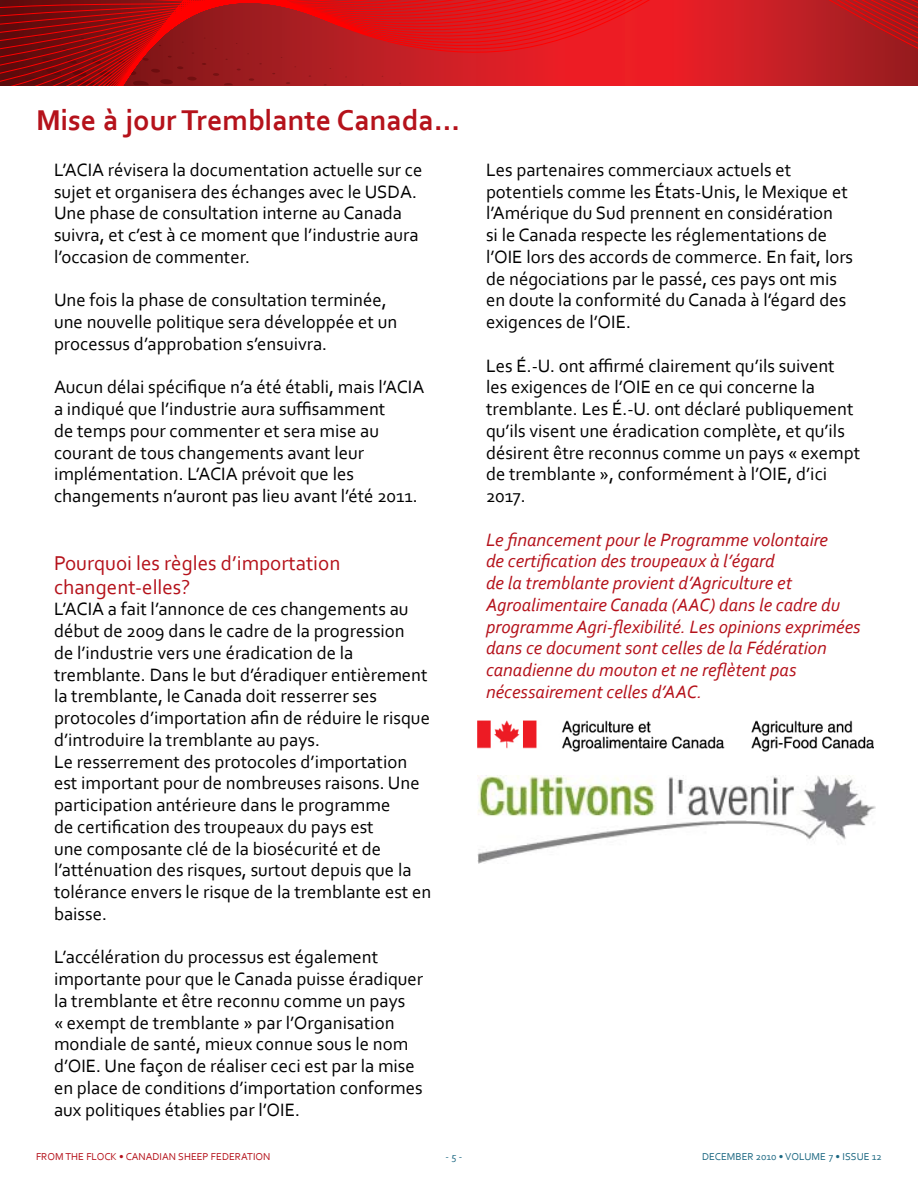
<style>
.page{position:relative;width:918px;height:1188px;background:#fff}
.page>*{position:absolute;margin:0;border:0;box-sizing:border-box;transform-origin:0 0}
.t1{font:700 30px "Corbel";color:#b5121b}
.t2{font:21px/24px "Corbel";color:#b5121b}
.t3{font:18.75px/21.8px "Corbel";color:#000}
.t4{font:italic 18.75px/21.8px "Corbel";color:#b5121b}
.t5{font:10.5px "Corbel";color:#b5121b}
.t6{font:10.5px "Corbel";color:#1c6882}
</style>
<div class="page">
<svg style="left:0;top:0;width:918px;height:85px"></svg>
<img style="left:477px;top:720px;width:396px;height:31px">
<img style="left:477px;top:776px;width:399px;height:88px">
<h1 class="t1" style="left:36px;top:102px;width:426px">Mise à jour Tremblante Canada...</h1>
<p class="t3" style="left:54px;top:158px;width:370px">L’ACIA révisera la documentation actuelle sur ce sujet et organisera des échanges avec le USDA.<br>Une phase de consultation interne au Canada suivra, et c’est à ce moment que l’industrie aura l’occasion de commenter.</p>
<p class="t3" style="left:54px;top:289px;width:345px">Une fois la phase de consultation terminée, une nouvelle politique sera développée et un processus d’approbation s’ensuivra.</p>
<p class="t3" style="left:54px;top:376px;width:372px">Aucun délai spécifique n’a été établi, mais l’ACIA a indiqué que l’industrie aura suffisamment<br>de temps pour commenter et sera mise au courant de tous changements avant leur implémentation. L’ACIA prévoit que les changements n’auront pas lieu avant l’été 2011.</p>
<p class="t2" style="left:54px;top:550px;width:288px">Pourquoi les règles d’importation changent-elles?</p>
<p class="t3" style="left:54px;top:598px;width:379px">L’ACIA a fait l’annonce de ces changements au début de 2009 dans le cadre de la progression<br>de l’industrie vers une éradication de la tremblante. Dans le but d’éradiquer entièrement la tremblante, le Canada doit resserrer ses protocoles d’importation afin de réduire le risque d’introduire la tremblante au pays.<br>Le resserrement des protocoles d’importation est important pour de nombreuses raisons. Une participation antérieure dans le programme<br>de certification des troupeaux du pays est<br>une composante clé de la biosécurité et de l’atténuation des risques, surtout depuis que la tolérance envers le risque de la tremblante est en baisse.</p>
<p class="t3" style="left:54px;top:946px;width:371px">L’accélération du processus est également importante pour que le Canada puisse éradiquer la tremblante et être reconnu comme un pays<br>« exempt de tremblante » par l’Organisation mondiale de santé, mieux connue sous le nom d’OIE. Une façon de réaliser ceci est par la mise en place de conditions d’importation conformes aux politiques établies par l’OIE.</p>
<p class="t3" style="left:486px;top:158px;width:369px">Les partenaires commerciaux actuels et potentiels comme les États-Unis, le Mexique et l’Amérique du Sud prennent en considération<br>si le Canada respecte les réglementations de l’OIE lors des accords de commerce. En fait, lors de négociations par le passé, ces pays ont mis en doute la conformité du Canada à l’égard des exigences de l’OIE.</p>
<p class="t3" style="left:486px;top:354px;width:376px">Les É.-U. ont affirmé clairement qu’ils suivent les exigences de l’OIE en ce qui concerne la tremblante. Les É.-U. ont déclaré publiquement qu’ils visent une éradication complète, et qu’ils désirent être reconnus comme un pays « exempt de tremblante », conformément à l’OIE, d’ici 2017.</p>
<p class="t4" style="left:486px;top:528px;width:376px">Le financement pour le Programme volontaire<br>de certification des troupeaux à l’égard<br>de la tremblante provient d’Agriculture et Agroalimentaire Canada (AAC) dans le cadre du programme Agri-flexibilité. Les opinions exprimées dans ce document sont celles de la Fédération canadienne du mouton et ne reflètent pas nécessairement celles d’AAC.</p>
<p class="t5" style="left:36px;top:1150px;width:236px">FROM THE FLOCK • CANADIAN SHEEP FEDERATION</p>
<p class="t6" style="left:446px;top:1150px;width:18px">- 5 -</p>
<p class="t6" style="left:702px;top:1150px;width:181px">DECEMBER 2010 • VOLUME 7 • ISSUE 12</p>
</div>
